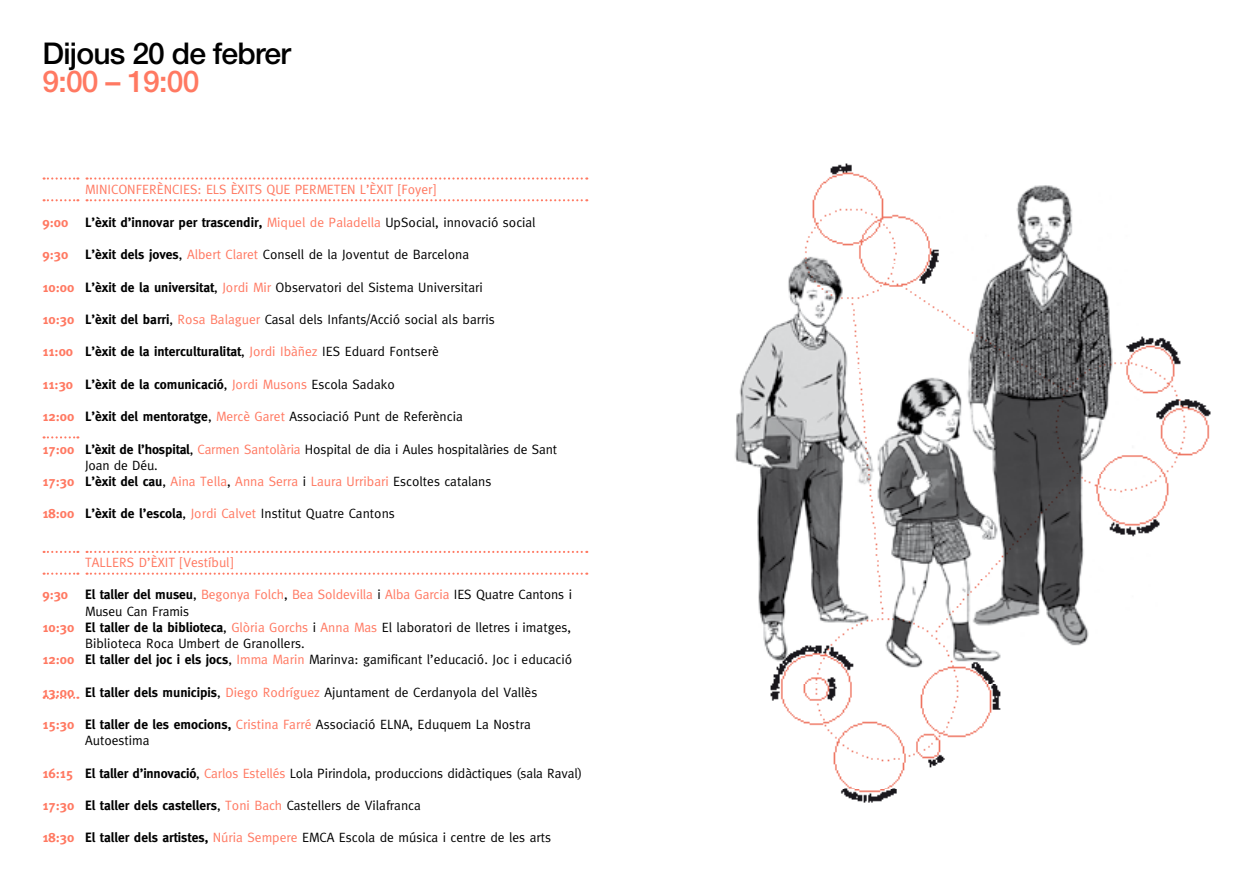
<style>
.page{position:relative;width:1259px;height:893px;background:#fff}
.page>*{position:absolute;margin:0;border:0;box-sizing:border-box;transform-origin:0 0}
.t1{font:500 30px "Helvetica Neue LT Std";letter-spacing:-.025em;color:#000}
.t2{font:500 30px "Helvetica Neue LT Std";color:#ff7962}
.t3{font:13.5px/16.2px "Meta";color:#000}
.t4{font:13.5px "Meta";color:#ff7962}
.t5{font:700 13.5px "Meta";color:#000}
.t6{font:700 13.5px "Meta";color:#ff7962}
.s1{color:#ff7962}
.s2{font-weight:400;color:#ff7962}
.s3{font-weight:400}
.s4{font-weight:700;color:#ff7962}
.s5{font-weight:700}
.s6{font-weight:700;color:#000}
.s7{color:#000}
</style>
<div class="page">
<svg style="left:44px;top:436px;width:34px;height:2px"></svg>
<svg style="left:44px;top:697px;width:34px;height:2px"></svg>
<svg style="left:87px;top:199px;width:500px;height:2px"></svg>
<svg style="left:44px;top:199px;width:34px;height:2px"></svg>
<svg style="left:44px;top:177px;width:34px;height:3px"></svg>
<svg style="left:87px;top:177px;width:500px;height:3px"></svg>
<svg style="left:87px;top:573px;width:500px;height:2px"></svg>
<svg style="left:44px;top:573px;width:34px;height:2px"></svg>
<svg style="left:44px;top:551px;width:34px;height:2px"></svg>
<svg style="left:87px;top:551px;width:500px;height:2px"></svg>
<img style="left:770px;top:163px;width:441px;height:640px">
<img style="left:894px;top:369px;width:122px;height:306px">
<img style="left:735px;top:219px;width:159px;height:465px">
<img style="left:919px;top:172px;width:243px;height:481px">
<h1 class="t1" style="left:43px;top:35px;width:250px">Dijous 20 de febrer</h1>
<h1 class="t2" style="left:43px;top:64px;width:158px">9:00 – 19:00</h1>
<p class="t4" style="left:85px;top:182px;width:153px">MINICONFERÈNCIES: Els èxits</p>
<p class="t4" style="left:266px;top:182px;width:9px">que</p>
<p class="t4" style="left:295px;top:182px;width:9px">permeten</p>
<p class="t4" style="left:360px;top:182px;width:17px">l’èxit</p>
<p class="t4" style="left:398px;top:182px;width:40px">[Foyer]</p>
<p class="t5" style="left:43px;top:214px;width:494px"><span class="s1">9:00</span> L’èxit d’innovar per trascendir, <span class="s2">Miquel de Paladella</span> <span class="s3">UpSocial, innovació social</span></p>
<p class="t3" style="left:43px;top:246px;width:428px"><span class="s4">9:30</span> <span class="s5">L’èxit dels joves</span>, <span class="s1">Albert Claret</span> Consell de la Joventut de Barcelona</p>
<p class="t3" style="left:43px;top:279px;width:442px"><span class="s4">10:00</span> <span class="s5">L’èxit de la universitat</span>, <span class="s1">Jordi Mir</span> Observatori del Sistema Universitari</p>
<p class="t3" style="left:43px;top:311px;width:454px"><span class="s4">10:30</span> <span class="s5">L’èxit del barri</span>, <span class="s1">Rosa Balaguer</span> Casal dels Infants/Acció social als barris</p>
<p class="t5" style="left:43px;top:344px;width:398px"><span class="s1">11:00</span> L’èxit de la interculturalitat<span class="s3">,</span> <span class="s2">Jordi Ibàñez</span> <span class="s3">IES Eduard Fontserè</span></p>
<p class="t5" style="left:43px;top:376px;width:354px"><span class="s1">11:30</span> L’èxit de la comunicació<span class="s3">,</span> <span class="s2">Jordi Musons</span> <span class="s3">Escola Sadako</span></p>
<p class="t3" style="left:43px;top:408px;width:422px"><span class="s4">12:00</span> <span class="s5">L’èxit del mentoratge</span>, <span class="s1">Mercè Garet</span> Associació Punt de Referència</p>
<p class="t3" style="left:43px;top:441px;width:516px"><span class="s4">17:00</span> <span class="s5">L’èxit de l’hospital</span>, <span class="s1">Carmen Santolària</span> Hospital de dia i Aules hospitalàries de Sant</p>
<p class="t3" style="left:85px;top:457px;width:74px">Joan de Déu.</p>
<p class="t4" style="left:43px;top:474px;width:450px"><span class="s5">17:30</span> <span class="s6">L’èxit del cau</span><span class="s7">,</span> Aina Tella<span class="s7">,</span> Anna Serra <span class="s7">i</span> Laura Urribari <span class="s7">Escoltes catalans</span></p>
<p class="t3" style="left:43px;top:505px;width:354px"><span class="s4">18:00</span> <span class="s5">L’èxit de l’escola</span>, <span class="s1">Jordi Calvet</span> Institut Quatre Cantons</p>
<p class="t4" style="left:85px;top:555px;width:150px">TALLERS D’ÈXIT [Vestíbul]</p>
<p class="t6" style="left:43px;top:587px;width:27px">9:30</p>
<p class="t4" style="left:85px;top:587px;width:488px"><span class="s6">El taller del museu</span><span class="s7">,</span> Begonya Folch<span class="s7">,</span> Bea Soldevilla <span class="s7">i</span> Alba Garcia <span class="s7">IES Quatre Cantons i</span></p>
<p class="t3" style="left:85px;top:603px;width:106px">Museu Can Framis</p>
<p class="t3" style="left:43px;top:619px;width:530px"><span class="s4">10:30</span> <span class="s5">El taller de la biblioteca</span>, <span class="s1">Glòria Gorchs</span> i <span class="s1">Anna Mas</span> El laboratori de lletres i imatges,</p>
<p class="t3" style="left:85px;top:635px;width:221px">Biblioteca Roca Umbert de Granollers.</p>
<p class="t3" style="left:43px;top:651px;width:531px"><span class="s4">12:00</span> <span class="s5">El taller del joc i els jocs</span>, <span class="s1">Imma Marin</span> Marinva: gamificant l’educació. Joc i educació</p>
<p class="t3" style="left:43px;top:684px;width:496px"><span class="s4">13:00</span> <span class="s5">El taller dels municipis</span>, <span class="s1">Diego Rodríguez</span> Ajuntament de Cerdanyola del Vallès</p>
<p class="t3" style="left:85px;top:716px;width:447px;text-indent:-43px"><span class="s4">15:30</span> <span class="s5">El taller de les emocions,</span> <span class="s1">Cristina Farré</span> Associació ELNA, Eduquem La Nostra<br>Autoestima</p>
<p class="t3" style="left:43px;top:765px;width:541px"><span class="s4">16:15</span> <span class="s5">El taller d’innovació</span>, <span class="s1">Carlos Estellés</span> Lola Pirindola, produccions didàctiques (sala Raval)</p>
<p class="t3" style="left:43px;top:797px;width:380px"><span class="s4">17:30</span> <span class="s5">El taller dels castellers</span>, <span class="s1">Toni Bach</span> Castellers de Vilafranca</p>
<p class="t3" style="left:43px;top:829px;width:510px"><span class="s4">18:30</span> <span class="s5">El taller dels artistes,</span> <span class="s1">Núria Sempere</span> EMCA Escola de música i centre de les arts</p>
</div>
